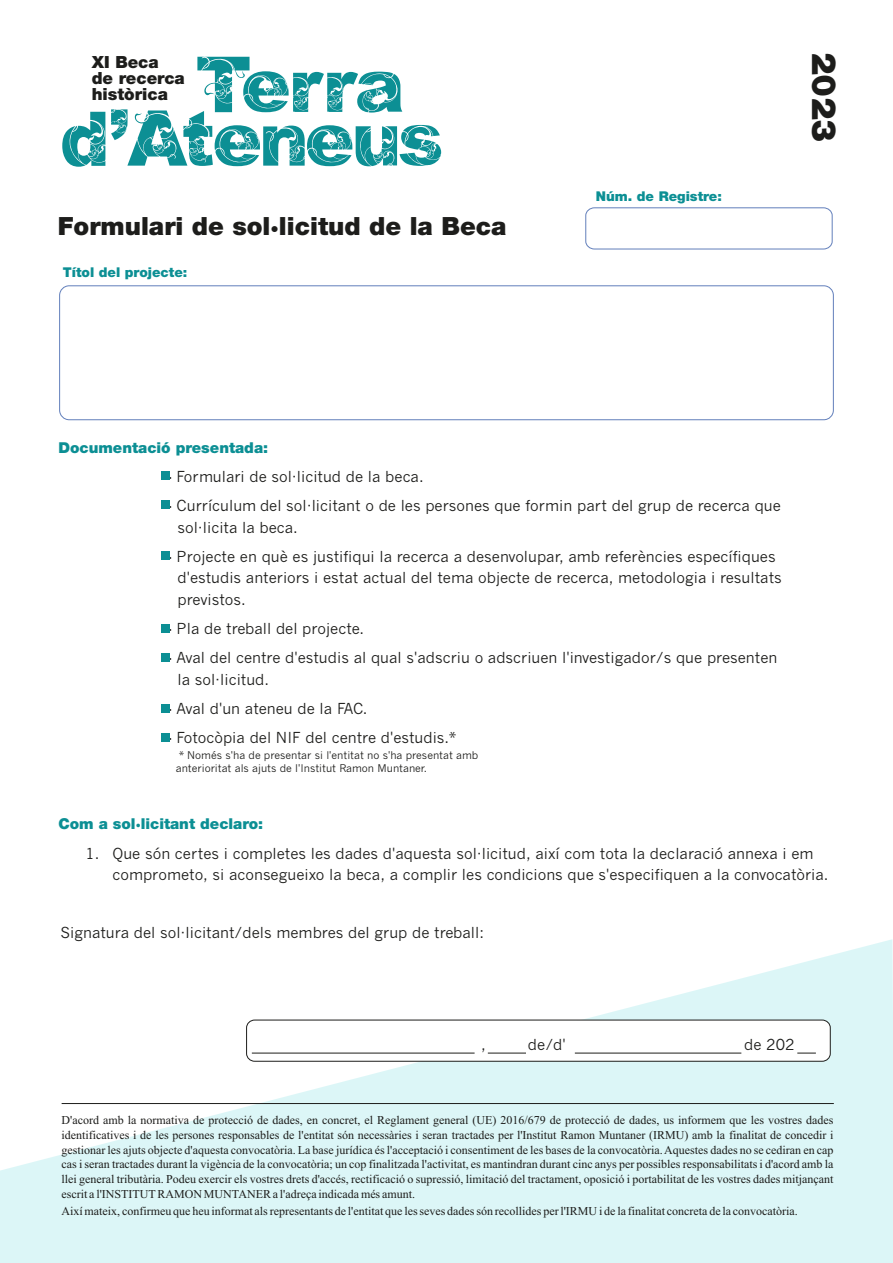
<style>
.page{position:relative;width:893px;height:1263px;background:#fff}
.page>*{position:absolute;margin:0;border:0;box-sizing:border-box;transform-origin:0 0}
.t1{font:900 33.6px "Helvetica Neue";color:#1d1d1b}
.t2{font:900 25.2px "Helvetica Neue";color:#1d1d1b}
.t3{font:900 16.8px/16px "Helvetica Neue";color:#1d1d1b}
.t4{font:15px/21.8px "News Gothic";color:#1d1d1b}
.t5{font:900 15px "Helvetica Neue";color:#0c8f94}
.t6{font:900 13.5px "Helvetica Neue";color:#0c8f94}
.t7{font:12px/14.5px "Times New Roman";color:#1d1d1b;text-align:justify}
.t8{font:10.5px/12.8px "News Gothic";color:#1d1d1b}
.s1{font-weight:700}
.s2{font-family:"Arial"}
</style>
<div class="page">
<svg style="left:0;top:939px;width:893px;height:324px;fill:#dcf6f7"></svg>
<div style="left:586px;top:208px;width:246px;height:41px;background:#fff;border:1px solid #627fbb;border-radius:8px"></div>
<div style="left:59px;top:286px;width:774px;height:134px;background:#fff;border:1px solid #627fbb;border-radius:10px"></div>
<hr style="left:62px;top:1103px;width:772px;height:1px;background:#1d1d1b">
<div style="left:246px;top:1020px;width:584px;height:41px;background:#fff;border:1px solid #1d1d1b;border-radius:8px"></div>
<hr style="left:252px;top:1053px;width:223px;height:1px;background:#1d1d1b">
<hr style="left:488px;top:1053px;width:38px;height:1px;background:#1d1d1b">
<hr style="left:575px;top:1053px;width:166px;height:1px;background:#1d1d1b">
<svg style="left:62px;top:57px;width:379px;height:110px"></svg>
<div style="left:161px;top:471px;width:9px;height:9px;background:#0c8f94"></div>
<div style="left:161px;top:500px;width:9px;height:9px;background:#0c8f94"></div>
<div style="left:161px;top:551px;width:9px;height:9px;background:#0c8f94"></div>
<div style="left:161px;top:624px;width:9px;height:9px;background:#0c8f94"></div>
<div style="left:161px;top:653px;width:9px;height:9px;background:#0c8f94"></div>
<div style="left:161px;top:704px;width:9px;height:9px;background:#0c8f94"></div>
<div style="left:161px;top:733px;width:9px;height:9px;background:#0c8f94"></div>
<svg style="left:797px;top:1053px;width:19px;height:1px"></svg>
<h3 class="t3" style="left:92px;top:55px;width:95px">XI Beca<br>de recerca històrica</h3>
<h1 class="t1" style="left:838px;top:53px;width:93px;rotate:90deg">2023</h1>
<h2 class="t2" style="left:58px;top:216px;width:450px">Formulari de sol·licitud de la Beca</h2>
<p class="t6" style="left:63px;top:267px;width:126px">Títol del projecte:</p>
<p class="t6" style="left:596px;top:190px;width:128px">Núm. de Registre:</p>
<p class="t5" style="left:58px;top:441px;width:211px">Documentació presentada:</p>
<p class="t4" style="left:166px;top:467px;width:259px"><span class="s1">-</span> Formulari de sol<span class="s2">·</span>licitud de la beca.</p>
<p class="t4" style="left:177px;top:496px;width:605px;text-indent:-11px"><span class="s1">-</span> Currículum del sol<span class="s2">·</span>licitant o de les persones que formin part del grup de recerca que sol<span class="s2">·</span>licita la beca.</p>
<p class="t4" style="left:177px;top:547px;width:606px;text-indent:-11px"><span class="s1">-</span> Projecte en què es justifiqui la recerca a desenvolupar, amb referències específiques d'estudis anteriors i estat actual del tema objecte de recerca, metodologia i resultats previstos.</p>
<p class="t4" style="left:166px;top:619px;width:199px"><span class="s1">-</span> Pla de treball del projecte.</p>
<p class="t4" style="left:177px;top:648px;width:601px;text-indent:-11px"><span class="s1">-</span> Aval del centre d'estudis al qual s'adscriu o adscriuen l'investigador/s que presenten la sol<span class="s2">·</span>licitud.</p>
<p class="t4" style="left:166px;top:699px;width:202px"><span class="s1">-</span> Aval d'un ateneu de la FAC.</p>
<p class="t4" style="left:166px;top:728px;width:291px"><span class="s1">-</span> Fotocòpia del NIF del centre d'estudis.*</p>
<p class="t8" style="left:176px;top:750px;width:304px;text-indent:3px">* Només s'ha de presentar si l'entitat no s'ha presentat amb anterioritat als ajuts de l'Institut Ramon Muntaner.</p>
<p class="t5" style="left:58px;top:818px;width:206px">Com a sol·licitant declaro:</p>
<p class="t4" style="left:112px;top:844px;width:718px;text-indent:-27px">1. Que són certes i completes les dades d'aquesta sol<span class="s2">·</span>licitud, així com tota la declaració annexa i em comprometo, si aconsegueixo la beca, a complir les condicions que s'especifiquen a la convocatòria.</p>
<p class="t4" style="left:61px;top:923px;width:425px">Signatura del sol<span class="s2">·</span>licitant/dels membres del grup de treball:</p>
<p class="t4" style="left:481px;top:1035px;width:6px">,</p>
<p class="t4" style="left:528px;top:1035px;width:39px">de/d'</p>
<p class="t4" style="left:744px;top:1035px;width:52px">de 202</p>
<p class="t7" style="left:62px;top:1114px;width:773px">D'acord amb la normativa de protecció de dades, en concret, el Reglament general (UE) 2016/679 de protecció de dades, us informem que les vostres dades identificatives i de les persones responsables de l'entitat són necessàries i seran tractades per l'Institut Ramon Muntaner (IRMU) amb la finalitat de concedir i gestionar les ajuts objecte d'aquesta convocatòria. La base jurídica és l'acceptació i consentiment de les bases de la convocatòria. Aquestes dades no se cediran en cap cas i seran tractades durant la vigència de la convocatòria; un cop finalitzada l'activitat, es mantindran durant cinc anys per possibles responsabilitats i d'acord amb la llei general tributària. Podeu exercir els vostres drets d'accés, rectificació o supressió, limitació del tractament, oposició i portabilitat de les vostres dades mitjançant escrit a l'INSTITUTRAMON MUNTANER a l'adreça indicada més amunt.</p>
<p class="t7" style="left:62px;top:1205px;width:738px">Així mateix, confirmeu que heu informat als representants de l'entitat que les seves dades són recollides per l'IRMU i de la finalitat concreta de la convocatòria.</p>
</div>
